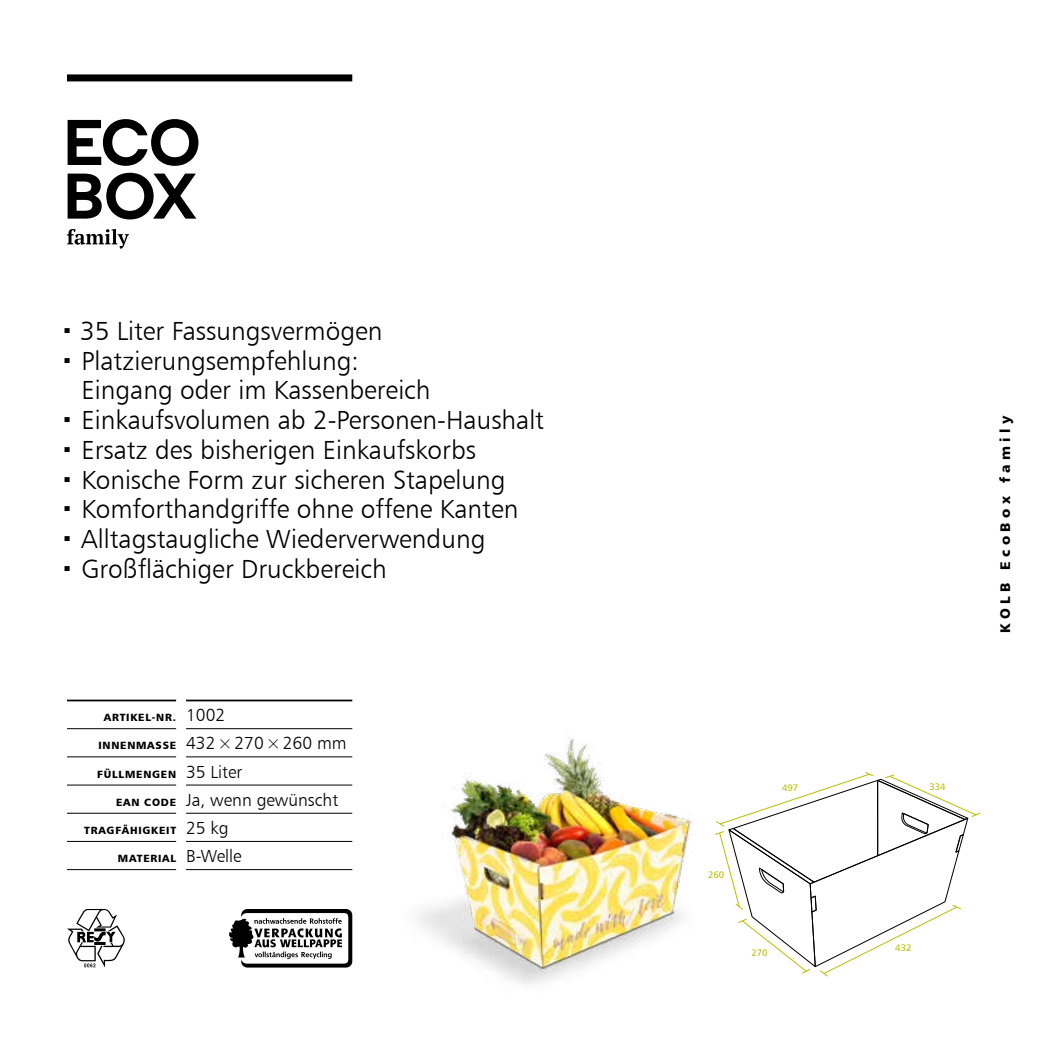
<style>
.page{position:relative;width:1042px;height:1042px;background:#fff}
.page>*{position:absolute;margin:0;border:0;box-sizing:border-box;transform-origin:0 0}
.t1{font:26.25px/29.8px "Humanist 777 BT Light B";color:#000}
.t2{font:17.5px "Humanist 777 BT Light B";color:#000}
.t3{font:14px "Humanist 777 BT Black B";letter-spacing:.315em;color:#000}
.t4{font:10.5px "Humanist 777 BT Black B";letter-spacing:.07em;color:#000}
.t5{font:9.45px "Humanist 777 BT Roman B";color:#bbbe00}
.s1{font-family:"Humanist 777 BT Light B";font-size:17.5px}
.s2{font-family:"Humanist 777 BT Black B";font-size:10.5px}
</style>
<div class="page">
<img style="left:342px;top:699px;width:351px;height:285px">
<svg style="left:67px;top:229px;width:62px;height:20px"></svg>
<svg style="left:68px;top:173px;width:128px;height:46px"></svg>
<svg style="left:68px;top:119px;width:130px;height:47px"></svg>
<div style="left:67px;top:74px;width:285px;height:7px;background:#000"></div>
<svg style="left:715px;top:772px;width:266px;height:205px"></svg>
<hr style="left:67px;top:699px;width:109px;height:2px;background:#000">
<hr style="left:186px;top:699px;width:166px;height:2px;background:#000">
<hr style="left:67px;top:728px;width:109px;height:1px;background:#000">
<hr style="left:186px;top:728px;width:166px;height:1px;background:#000">
<hr style="left:67px;top:756px;width:109px;height:1px;background:#000">
<hr style="left:186px;top:756px;width:166px;height:1px;background:#000">
<hr style="left:67px;top:785px;width:109px;height:1px;background:#000">
<hr style="left:186px;top:785px;width:166px;height:1px;background:#000">
<hr style="left:67px;top:813px;width:109px;height:1px;background:#000">
<hr style="left:186px;top:813px;width:166px;height:1px;background:#000">
<hr style="left:67px;top:841px;width:109px;height:1px;background:#000">
<hr style="left:186px;top:841px;width:166px;height:1px;background:#000">
<hr style="left:67px;top:869px;width:109px;height:1px;background:#000">
<hr style="left:186px;top:869px;width:166px;height:1px;background:#000">
<svg style="left:229px;top:909px;width:123px;height:58px"></svg>
<svg style="left:67px;top:909px;width:58px;height:58px"></svg>
<p class="t1" style="left:80px;top:316px;width:466px">35 Liter Fassungsvermögen Platzierungsempfehlung:<br>Eingang oder im Kassenbereich Einkaufsvolumen ab 2-Personen-Haushalt Ersatz des bisherigen Einkaufskorbs Konische Form zur sicheren Stapelung Komforthandgriffe ohne offene Kanten Alltagstaugliche Wiederverwendung Großflächiger Druckbereich</p>
<p class="t4" style="left:104px;top:711px;width:123px">ARTIKEL-NR. <span class="s1">1002</span></p>
<p class="t2" style="left:99px;top:732px;width:250px"><span class="s2">INNENMASSE</span> 432×270×260 mm</p>
<p class="t4" style="left:97px;top:767px;width:147px">FÜLLMENGEN <span class="s1">35 Liter</span></p>
<p class="t2" style="left:116px;top:789px;width:224px"><span class="s2">EAN CODE</span> Ja, wenn gewünscht</p>
<p class="t4" style="left:84px;top:823px;width:146px">TRAGFÄHIGKEIT <span class="s1">25 kg</span></p>
<p class="t4" style="left:118px;top:852px;width:125px">MATERIAL <span class="s1">B-Welle</span></p>
<p class="t3" style="left:996px;top:633px;width:219px;rotate:-90deg">KOLB EcoBox family</p>
<p class="t5" style="left:782px;top:782px;width:18px">497</p>
<p class="t5" style="left:929px;top:780px;width:18px">334</p>
<p class="t5" style="left:708px;top:869px;width:18px">260</p>
<p class="t5" style="left:751px;top:946px;width:18px">270</p>
<p class="t5" style="left:895px;top:941px;width:18px">432</p>
</div>
